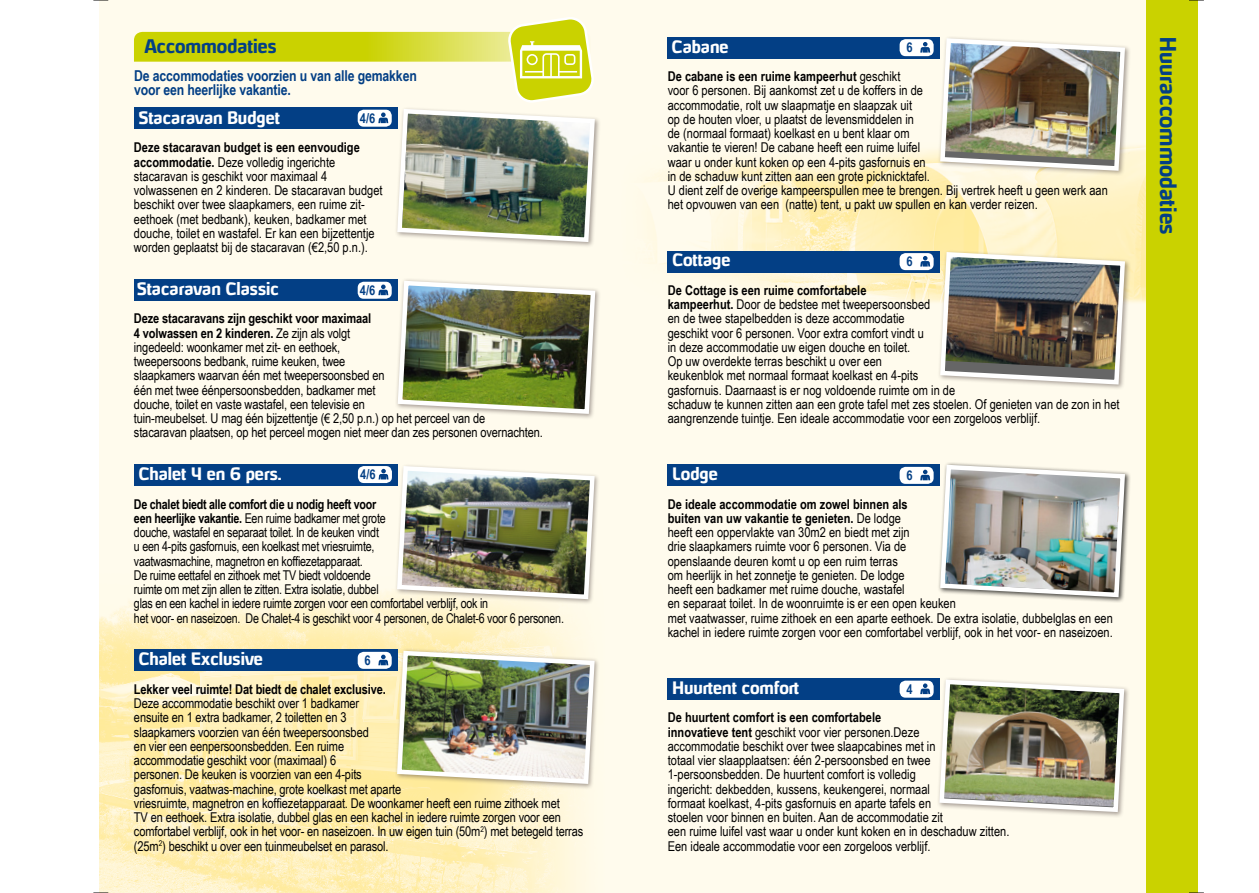
<style>
.page{position:relative;width:1259px;height:893px;background:#fff}
.page>*{position:absolute;margin:0;border:0;box-sizing:border-box;transform-origin:0 0}
.t1{font:700 21px "Hybrea Rg";color:#033f85}
.t2{font:700 18px "Hybrea Rg";color:#033f85}
.t3{font:700 16.5px "Hybrea Rg";color:#fff}
.t4{font:700 15px/14.2px "Arial Narrow";letter-spacing:-.01em;color:#033f85}
.t5{font:13.5px/14.2px "Arial Narrow";color:#000}
.t6{font:13.5px/14.2px "Arial Narrow";letter-spacing:-.02em;color:#000}
.t7{font:700 13.5px "Arial Narrow";letter-spacing:-.01em;color:#000}
.t8{font:700 13.5px "Arial Narrow";color:#033f85}
.s1{font-weight:700}
</style>
<div class="page">
<img style="left:100px;top:0;width:1046px;height:893px">
<div style="left:1146px;top:0;width:51px;height:893px;background:#cad200"></div>
<div style="left:134px;top:650px;width:264px;height:21px;background:#033f85"></div>
<div style="left:358px;top:652px;width:34px;height:17px;background:#fff;border-radius:6px"></div>
<svg style="left:378px;top:655px;width:10px;height:10px"></svg>
<div style="left:134px;top:280px;width:264px;height:21px;background:#033f85"></div>
<div style="left:134px;top:464px;width:264px;height:21px;background:#033f85"></div>
<div style="left:668px;top:37px;width:272px;height:21px;background:#033f85"></div>
<div style="left:668px;top:251px;width:272px;height:21px;background:#033f85"></div>
<div style="left:668px;top:465px;width:272px;height:21px;background:#033f85"></div>
<div style="left:668px;top:678px;width:272px;height:22px;background:#033f85"></div>
<div style="left:395px;top:278px;width:206px;height:142px;background:#4b3d3c;opacity:.5"></div>
<img style="left:395px;top:278px;width:202px;height:138px">
<div style="left:394px;top:463px;width:207px;height:142px;background:#4b3d3c;opacity:.5"></div>
<img style="left:395px;top:464px;width:202px;height:138px">
<div style="left:394px;top:648px;width:207px;height:142px;background:#4b3d3c;opacity:.5"></div>
<img style="left:395px;top:648px;width:202px;height:138px">
<div style="left:936px;top:677px;width:194px;height:141px;background:#4b3d3c;opacity:.5"></div>
<img style="left:937px;top:677px;width:189px;height:137px">
<div style="left:937px;top:462px;width:194px;height:141px;background:#000;opacity:.75"></div>
<img style="left:937px;top:462px;width:190px;height:138px">
<div style="left:937px;top:249px;width:194px;height:141px;background:#4b3d3c;opacity:.5"></div>
<img style="left:937px;top:250px;width:190px;height:137px">
<div style="left:937px;top:36px;width:194px;height:141px;background:#4b3d3c;opacity:.5"></div>
<img style="left:937px;top:36px;width:190px;height:137px">
<div style="left:358px;top:282px;width:34px;height:17px;background:#fff;border-radius:6px"></div>
<svg style="left:378px;top:285px;width:10px;height:10px"></svg>
<div style="left:358px;top:466px;width:34px;height:17px;background:#fff;border-radius:6px"></div>
<svg style="left:378px;top:469px;width:10px;height:10px"></svg>
<div style="left:899px;top:253px;width:34px;height:17px;background:#fff;border-radius:6px"></div>
<svg style="left:920px;top:256px;width:10px;height:11px"></svg>
<div style="left:899px;top:39px;width:34px;height:17px;background:#fff;border-radius:6px"></div>
<svg style="left:920px;top:42px;width:10px;height:11px"></svg>
<div style="left:899px;top:467px;width:34px;height:17px;background:#fff;border-radius:6px"></div>
<svg style="left:920px;top:470px;width:10px;height:10px"></svg>
<div style="left:899px;top:681px;width:34px;height:17px;background:#fff;border-radius:6px"></div>
<svg style="left:920px;top:683px;width:10px;height:11px"></svg>
<div style="left:394px;top:106px;width:207px;height:142px;background:#4b3d3c;opacity:.5"></div>
<svg style="left:134px;top:16px;width:463px;height:228px"></svg>
<svg style="left:93px;top:0;width:15px;height:1px"></svg>
<svg style="left:93px;top:892px;width:15px;height:1px"></svg>
<svg style="left:1189px;top:0;width:14px;height:1px"></svg>
<svg style="left:1189px;top:892px;width:14px;height:1px"></svg>
<h2 class="t2" style="left:144px;top:35px;width:134px">Accommodaties</h2>
<p class="t4" style="left:134px;top:68px;width:284px">De accommodaties voorzien u van alle gemakken voor een heerlijke vakantie.</p>
<p class="t3" style="left:139px;top:108px;width:143px">Stacaravan Budget</p>
<p class="t5" style="left:134px;top:140px;width:250px"><span class="s1">Deze stacaravan budget is een eenvoudige accommodatie.</span> Deze volledig ingerichte stacaravan is geschikt voor maximaal 4 volwassenen en 2 kinderen. De stacaravan budget beschikt over twee slaapkamers, een ruime zit&shy;eethoek (met bedbank), keuken, badkamer met douche, toilet en wastafel. Er kan een bijzettentje worden geplaatst bij de stacaravan (€2,50 p.n.).</p>
<p class="t3" style="left:137px;top:279px;width:143px">Stacaravan Classic</p>
<p class="t5" style="left:134px;top:311px;width:410px"><span class="s1">Deze stacaravans zijn geschikt voor maximaal<br>4 volwassen en 2 kinderen.</span> Ze zijn als volgt<br>ingedeeld: woonkamer met zit- en eethoek,<br>tweepersoons bedbank, ruime keuken, twee<br>slaapkamers waarvan één met tweepersoonsbed en<br>één met twee éénpersoonsbedden, badkamer met<br>douche, toilet en vaste wastafel, een televisie en<br>tuin-meubelset. U mag één bijzettentje (€ 2,50 p.n.) op het perceel van de<br>stacaravan plaatsen, op het perceel mogen niet meer dan zes personen overnachten.</p>
<p class="t3" style="left:139px;top:464px;width:144px">Chalet 4 en 6 pers.</p>
<p class="t6" style="left:134px;top:496px;width:431px"><span class="s1">De chalet biedt alle comfort die u nodig heeft voor<br>een heerlijke vakantie.</span> Een ruime badkamer met grote<br>douche, wastafel en separaat toilet. In de keuken vindt<br>u een 4-pits gasfornuis, een koelkast met vriesruimte,<br>vaatwasmachine, magnetron en koffiezetapparaat.<br>De ruime eettafel en zithoek met TV biedt voldoende<br>ruimte om met zijn allen te zitten. Extra isolatie, dubbel<br>glas en een kachel in iedere ruimte zorgen voor een comfortabel verblijf, ook in<br>het voor- en naseizoen. De Chalet-4 is geschikt voor 4 personen, de Chalet-6 voor 6 personen.</p>
<p class="t3" style="left:139px;top:649px;width:126px">Chalet Exclusive</p>
<p class="t7" style="left:134px;top:679px;width:253px">Lekker veel ruimte! Dat biedt de chalet exclusive.</p>
<p class="t5" style="left:134px;top:696px;width:451px">Deze accommodatie beschikt over 1 badkamer<br>ensuite en 1 extra badkamer, 2 toiletten en 3<br>slaapkamers voorzien van één tweepersoonsbed<br>en vier een eenpersoonsbedden. Een ruime<br>accommodatie geschikt voor (maximaal) 6<br>personen. De keuken is voorzien van een 4-pits<br>gasfornuis, vaatwas-machine, grote koelkast met aparte<br>vriesruimte, magnetron en koffiezetapparaat. De woonkamer heeft een ruime zithoek met<br>TV en eethoek. Extra isolatie, dubbel glas en een kachel in iedere ruimte zorgen voor een comfortabel verblijf, ook in het voor- en naseizoen. In uw eigen tuin (50m<sup>2</sup>) met betegeld terras (25m<sup>2</sup>) beschikt u over een tuinmeubelset en parasol.</p>
<p class="t8" style="left:360px;top:108px;width:17px">4/6</p>
<p class="t8" style="left:360px;top:280px;width:17px">4/6</p>
<p class="t8" style="left:360px;top:464px;width:17px">4/6</p>
<p class="t8" style="left:364px;top:650px;width:8px">6</p>
<p class="t3" style="left:672px;top:36px;width:58px">Cabane</p>
<p class="t5" style="left:668px;top:69px;width:441px"><span class="s1">De cabane is een ruime kampeerhut</span> geschikt<br>voor 6 personen. Bij aankomst zet u de koffers in de<br>accommodatie, rolt uw slaapmatje en slaapzak uit<br>op de houten vloer, u plaatst de levensmiddelen in<br>de (normaal formaat) koelkast en u bent klaar om<br>vakantie te vieren! De cabane heeft een ruime luifel<br>waar u onder kunt koken op een 4-pits gasfornuis en<br>in de schaduw kunt zitten aan een grote picknicktafel.<br>U dient zelf de overige kampeerspullen mee te brengen. Bij vertrek heeft u geen werk aan het opvouwen van een (natte) tent, u pakt uw spullen en kan verder reizen.</p>
<p class="t8" style="left:906px;top:37px;width:8px">6</p>
<p class="t3" style="left:672px;top:250px;width:59px">Cottage</p>
<p class="t5" style="left:668px;top:282px;width:453px"><span class="s1">De Cottage is een ruime comfortabele<br>kampeerhut.</span> Door de bedstee met tweepersoonsbed<br>en de twee stapelbedden is deze accommodatie<br>geschikt voor 6 personen. Voor extra comfort vindt u<br>in deze accommodatie uw eigen douche en toilet.<br>Op uw overdekte terras beschikt u over een<br>keukenblok met normaal formaat koelkast en 4-pits<br>gasfornuis. Daarnaast is er nog voldoende ruimte om in de<br>schaduw te kunnen zitten aan een grote tafel met zes stoelen. Of genieten van de zon in het aangrenzende tuintje. Een ideale accommodatie voor een zorgeloos verblijf.</p>
<p class="t8" style="left:906px;top:251px;width:8px">6</p>
<p class="t3" style="left:672px;top:464px;width:47px">Lodge</p>
<p class="t5" style="left:668px;top:496px;width:446px"><span class="s1">De ideale accommodatie om zowel binnen als<br>buiten van uw vakantie te genieten.</span> De lodge<br>heeft een oppervlakte van 30m2 en biedt met zijn<br>drie slaapkamers ruimte voor 6 personen. Via de<br>openslaande deuren komt u op een ruim terras<br>om heerlijk in het zonnetje te genieten. De lodge<br>heeft een badkamer met ruime douche, wastafel<br>en separaat toilet. In de woonruimte is er een open keuken<br>met vaatwasser, ruime zithoek en een aparte eethoek. De extra isolatie, dubbelglas en een kachel in iedere ruimte zorgen voor een comfortabel verblijf, ook in het voor- en naseizoen.</p>
<p class="t8" style="left:906px;top:465px;width:8px">6</p>
<p class="t3" style="left:672px;top:678px;width:128px">Huurtent comfort</p>
<p class="t5" style="left:668px;top:710px;width:343px"><span class="s1">De huurtent comfort is een comfortabele<br>innovatieve tent</span> geschikt voor vier personen.Deze<br>accommodatie beschikt over twee slaapcabines met in<br>totaal vier slaapplaatsen: één 2-persoonsbed en twee 1-persoonsbedden. De huurtent comfort is volledig<br>ingericht: dekbedden, kussens, keukengerei, normaal<br>formaat koelkast, 4-pits gasfornuis en aparte tafels en<br>stoelen voor binnen en buiten. Aan de accommodatie zit<br>een ruime luifel vast waar u onder kunt koken en in deschaduw zitten.<br>Een ideale accommodatie voor een zorgeloos verblijf.</p>
<p class="t8" style="left:906px;top:679px;width:8px">4</p>
<h1 class="t1" style="left:1180px;top:37px;width:199px;rotate:90deg">Huuraccommodaties</h1>
</div>
